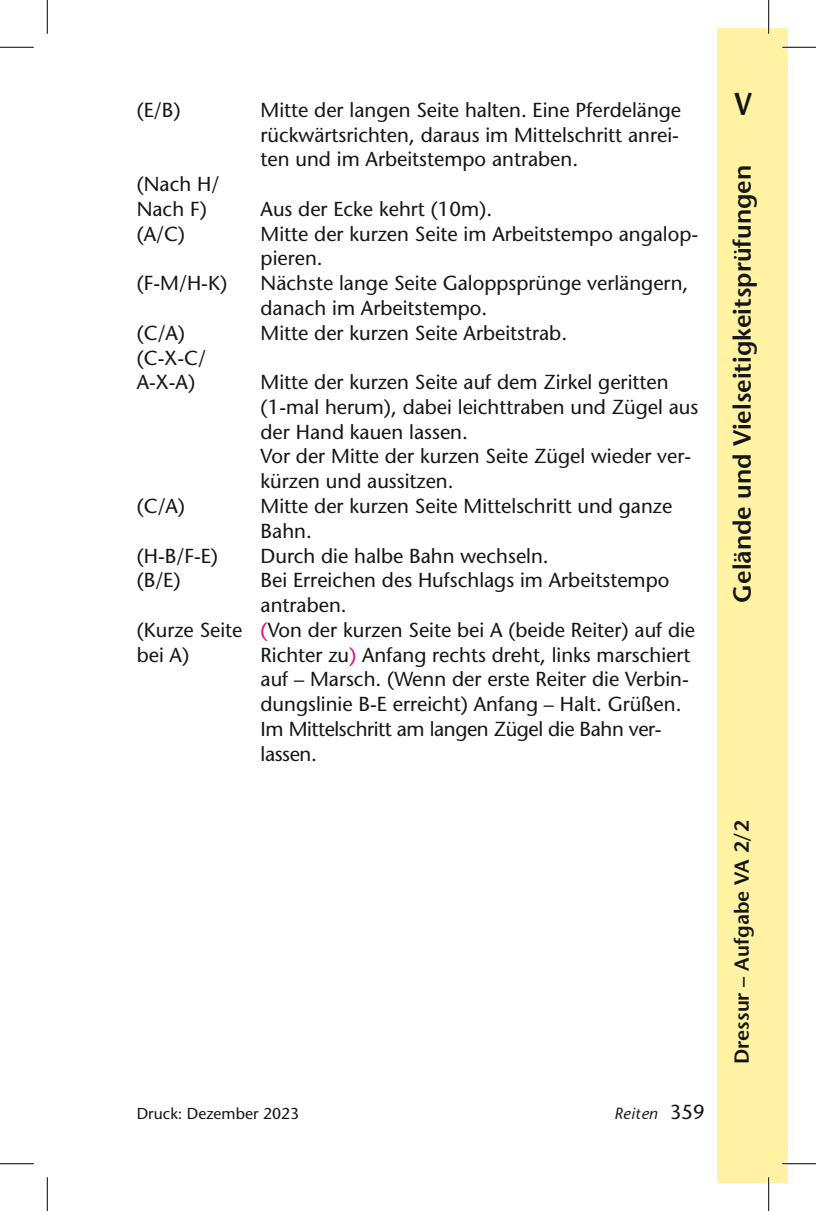
<style>
.page{position:relative;width:816px;height:1211px;background:#fff}
.page>*{position:absolute;margin:0;border:0;box-sizing:border-box;transform-origin:0 0}
.t1{font:600 31.5px "Stone Sans Std";color:#151616;scale:.85 1}
.t2{font:600 24.75px "Stone Sans Std";color:#151616}
.t3{font:500 20.25px/24.8px "Stone Sans Std";color:#151616}
.t4{font:600 20.25px "Stone Sans Std";color:#151616}
.t5{font:500 15.75px "Stone Sans Std";color:#151616}
.t6{font:italic 500 15.75px "Stone Sans";color:#151616}
.s1{color:#e10886}
.s2{font-family:"Stone Sans Std";font-style:normal;font-size:20.25px}
</style>
<div class="page">
<div style="left:73px;top:851px;width:38px;height:38px;border:1px solid #fff;border-radius:50%"></div>
<div style="left:73px;top:334px;width:38px;height:39px;border:1px solid #fff;border-radius:50%"></div>
<div style="left:717px;top:28px;width:70px;height:1155px;background:#fff2a3"></div>
<hr style="left:781px;top:46px;width:34px;height:3px;background:#fff">
<hr style="left:781px;top:1162px;width:34px;height:3px;background:#fff">
<hr style="left:767px;top:0;width:2px;height:34px;background:#fff">
<hr style="left:767px;top:1177px;width:2px;height:34px;background:#fff">
<hr style="left:0;top:47px;width:34px;height:1px;background:#000">
<hr style="left:781px;top:47px;width:34px;height:1px;background:#000">
<hr style="left:0;top:1163px;width:34px;height:1px;background:#000">
<hr style="left:781px;top:1163px;width:34px;height:1px;background:#000">
<hr style="left:47px;top:0;width:1px;height:34px;background:#000">
<hr style="left:47px;top:1177px;width:1px;height:34px;background:#000">
<hr style="left:768px;top:0;width:1px;height:34px;background:#000">
<hr style="left:768px;top:1177px;width:1px;height:34px;background:#000">
<p class="t3" style="left:137px;top:98px;width:45px">(E/B)</p>
<p class="t3" style="left:137px;top:172px;width:84px">(Nach H/<br>Nach F) (A/C)</p>
<p class="t3" style="left:137px;top:271px;width:92px">(F-M/H-K)</p>
<p class="t3" style="left:137px;top:320px;width:71px">(C/A) (C-X-C/<br>A-X-A)</p>
<p class="t3" style="left:137px;top:494px;width:50px">(C/A)</p>
<p class="t3" style="left:137px;top:543px;width:83px">(H-B/F-E) (B/E)</p>
<p class="t3" style="left:137px;top:617px;width:107px">(Kurze Seite bei A)</p>
<p class="t3" style="left:260px;top:98px;width:422px;text-align:justify">Mitte der langen Seite halten. Eine Pferdelänge rückwärtsrichten, daraus im Mittelschritt anrei&shy;ten und im Arbeitstempo antraben.</p>
<p class="t3" style="left:260px;top:197px;width:439px">Aus der Ecke kehrt (10m).<br>Mitte der kurzen Seite im Arbeitstempo angalop&shy;pieren.<br>Nächste lange Seite Galoppsprünge verlängern, danach im Arbeitstempo.<br>Mitte der kurzen Seite Arbeitstrab.</p>
<p class="t3" style="left:260px;top:370px;width:439px">Mitte der kurzen Seite auf dem Zirkel geritten (1-mal herum), dabei leichttraben und Zügel aus der Hand kauen lassen.<br>Vor der Mitte der kurzen Seite Zügel wieder ver&shy;kürzen und aussitzen.<br>Mitte der kurzen Seite Mittelschritt und ganze Bahn.<br>Durch die halbe Bahn wechseln.<br>Bei Erreichen des Hufschlags im Arbeitstempo antraben.<br><span class="s1">(</span>Von der kurzen Seite bei A (beide Reiter) auf die Richter zu<span class="s1">)</span> Anfang rechts dreht, links marschiert auf – Marsch. (Wenn der erste Reiter die Verbin&shy;dungslinie B-E erreicht) Anfang – Halt. Grüßen.<br>Im Mittelschritt am langen Zügel die Bahn ver&shy;lassen.</p>
<p class="t5" style="left:137px;top:1104px;width:164px">Druck: Dezember 2023</p>
<p class="t6" style="left:614px;top:1104px;width:92px">Reiten <span class="s2">359</span></p>
<h1 class="t1" style="left:734px;top:85px;width:22px">V</h1>
<p class="t2" style="left:726px;top:603px;width:439px;rotate:-90deg">Gelände und Vielseitigkeitsprüfungen</p>
<p class="t4" style="left:729px;top:1064px;width:245px;rotate:-90deg">Dressur – Aufgabe VA 2/2</p>
</div>
